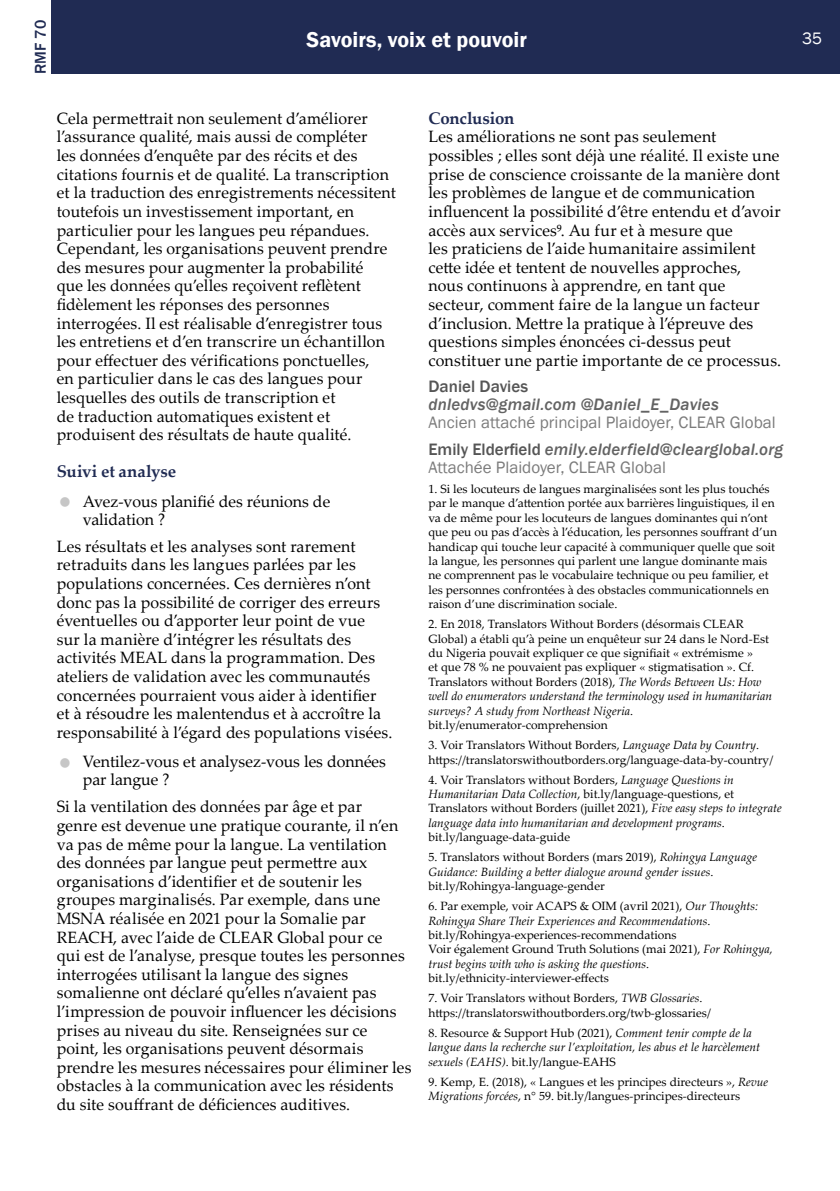
<style>
.page{position:relative;width:840px;height:1191px;background:#fff}
.page>*{position:absolute;margin:0;border:0;box-sizing:border-box;transform-origin:0 0}
.t1{font:600 22px "Franklin Gothic";color:#fff}
.t2{font:17px/26.6px "Franklin Gothic";color:#7c7c7c}
.t3{font:italic 500 17px "Franklin Gothic";letter-spacing:.01em;color:#636363}
.t4{font:500 17px "Franklin Gothic";color:#555}
.t5{font:17px "Franklin Gothic";color:#fff}
.t6{font:700 16.8px "Palatino Linotype";letter-spacing:-.01em;color:#202b53}
.t7{font:16.4px/18.6px "Palatino Linotype";letter-spacing:.01em;color:#000}
.t8{font:500 16px "Franklin Gothic";color:#202b53}
.t9{font:12px/14.4px "Palatino Linotype";color:#000}
.t10{font:italic 12px/14.4px "Palatino Linotype";color:#000}
.s1{font-weight:500;color:#555}
.s2{font-weight:500;font-style:italic;color:#636363}
.s3{font-style:italic}
.s4{font-style:normal}
</style>
<div class="page">
<div style="left:51px;top:0;width:788px;height:74px;background:#202b53"></div>
<p class="t8" style="left:31px;top:74px;width:55px;rotate:-90deg">RMF 70</p>
<h1 class="t1" style="left:306px;top:27px;width:222px">Savoirs, voix et pouvoir</h1>
<p class="t5" style="left:801px;top:27px;width:21px">35</p>
<p class="t7" style="left:57px;top:108px;width:340px">Cela permettrait non seulement d’améliorer l’assurance qualité, mais aussi de compléter<br>les données d’enquête par des récits et des citations fournis et de qualité. La transcription et la traduction des enregistrements nécessitent toutefois un investissement important, en particulier pour les langues peu répandues.<br>Cependant, les organisations peuvent prendre des mesures pour augmenter la probabilité<br>que les données qu’elles reçoivent reflètent fidèlement les réponses des personnes interrogées. Il est réalisable d’enregistrer tous les entretiens et d’en transcrire un échantillon pour effectuer des vérifications ponctuelles,<br>en particulier dans le cas des langues pour lesquelles des outils de transcription et<br>de traduction automatiques existent et produisent des résultats de haute qualité.</p>
<p class="t6" style="left:57px;top:460px;width:121px">Suivi et analyse</p>
<p class="t7" style="left:83px;top:491px;width:249px;line-height:18px">Avez-vous planifié des réunions de validation ?</p>
<p class="t7" style="left:57px;top:536px;width:337px">Les résultats et les analyses sont rarement retraduits dans les langues parlées par les populations concernées. Ces dernières n’ont donc pas la possibilité de corriger des erreurs éventuelles ou d’apporter leur point de vue sur la manière d’intégrer les résultats des activités MEAL dans la programmation. Des ateliers de validation avec les communautés concernées pourraient vous aider à identifier et à résoudre les malentendus et à accroître la responsabilité à l’égard des populations visées.</p>
<p class="t7" style="left:83px;top:752px;width:304px;line-height:18px">Ventilez-vous et analysez-vous les données par langue ?</p>
<p class="t7" style="left:57px;top:797px;width:356px">Si la ventilation des données par âge et par<br>genre est devenue une pratique courante, il n’en va pas de même pour la langue. La ventilation des données par langue peut permettre aux organisations d’identifier et de soutenir les groupes marginalisés. Par exemple, dans une MSNA réalisée en 2021 pour la Somalie par REACH, avec l’aide de CLEAR Global pour ce<br>qui est de l’analyse, presque toutes les personnes interrogées utilisant la langue des signes somalienne ont déclaré qu’elles n’avaient pas l’impression de pouvoir influencer les décisions prises au niveau du site. Renseignées sur ce point, les organisations peuvent désormais prendre les mesures nécessaires pour éliminer les obstacles à la communication avec les résidents du site souffrant de déficiences auditives.</p>
<p class="t6" style="left:428px;top:106px;width:87px">Conclusion</p>
<p class="t7" style="left:428px;top:127px;width:354px">Les améliorations ne sont pas seulement possibles ; elles sont déjà une réalité. Il existe une prise de conscience croissante de la manière dont les problèmes de langue et de communication influencent la possibilité d’être entendu et d’avoir accès aux services⁹. Au fur et à mesure que<br>les praticiens de l’aide humanitaire assimilent cette idée et tentent de nouvelles approches,<br>nous continuons à apprendre, en tant que secteur, comment faire de la langue un facteur d’inclusion. Mettre la pratique à l’épreuve des questions simples énoncées ci-dessus peut constituer une partie importante de ce processus.</p>
<p class="t4" style="left:428px;top:376px;width:101px">Daniel Davies</p>
<p class="t3" style="left:428px;top:394px;width:292px">dnledvs@gmail.com @Daniel_E_Davies</p>
<p class="t2" style="left:428px;top:410px;width:356px">Ancien attaché principal Plaidoyer, CLEAR Global<br><span class="s1">Emily Elderfield</span> <span class="s2">emily.elderfield@clearglobal.org</span></p>
<p class="t2" style="left:428px;top:454px;width:239px">Attachée Plaidoyer, CLEAR Global</p>
<p class="t9" style="left:428px;top:481px;width:350px">1. Si les locuteurs de langues marginalisées sont les plus touchés par le manque d’attention portée aux barrières linguistiques, il en va de même pour les locuteurs de langues dominantes qui n’ont que peu ou pas d’accès à l’éducation, les personnes souffrant d’un handicap qui touche leur capacité à communiquer quelle que soit la langue, les personnes qui parlent une langue dominante mais ne comprennent pas le vocabulaire technique ou peu familier, et les personnes confrontées à des obstacles communicationnels en raison d’une discrimination sociale.</p>
<p class="t9" style="left:428px;top:616px;width:345px">2. En 2018, Translators Without Borders (désormais CLEAR Global) a établi qu’à peine un enquêteur sur 24 dans le Nord-Est du Nigeria pouvait expliquer ce que signifiait « extrémisme »<br>et que 78 % ne pouvaient pas expliquer « stigmatisation ». Cf.<br>Translators without Borders (2018), <span class="s3">The Words Between Us: How well do enumerators understand the terminology used in humanitarian surveys? A study from Northeast Nigeria</span>. bit.ly/enumerator-comprehension</p>
<p class="t9" style="left:428px;top:737px;width:346px">3. Voir Translators Without Borders, <span class="s3">Language Data by Country</span>. https://translatorswithoutborders.org/language-data-by-country/</p>
<p class="t9" style="left:428px;top:772px;width:354px">4. Voir Translators without Borders, <span class="s3">Language Questions in Humanitarian Data Collection</span>, bit.ly/language-questions, et Translators without Borders (juillet 2021), <span class="s3">Five easy steps to integrate language data into humanitarian and development programs</span>. bit.ly/language-data-guide</p>
<p class="t9" style="left:428px;top:849px;width:330px">5. Translators without Borders (mars 2019), <span class="s3">Rohingya Language<br>Guidance: Building a better dialogue around gender issues</span>. bit.ly/Rohingya-language-gender</p>
<p class="t9" style="left:428px;top:898px;width:345px">6. Par exemple, voir ACAPS &amp; OIM (avril 2021), <span class="s3">Our Thoughts:<br>Rohingya Share Their Experiences and Recommendations</span>. bit.ly/Rohingya-experiences-recommendations<br>Voir également Ground Truth Solutions (mai 2021), <span class="s3">For Rohingya, trust begins with who is asking the questions</span>. bit.ly/ethnicity-interviewer-effects</p>
<p class="t9" style="left:428px;top:990px;width:284px">7. Voir Translators without Borders, <span class="s3">TWB Glossaries</span>. https://translatorswithoutborders.org/twb-glossaries/</p>
<p class="t10" style="left:428px;top:1025px;width:333px"><span class="s4">8. Resource &amp; Support Hub (2021),</span> Comment tenir compte de la langue dans la recherche sur l’exploitation, les abus et le harcèlement sexuels (EAHS)<span class="s4">. bit.ly/langue-EAHS</span></p>
<p class="t9" style="left:428px;top:1073px;width:341px">9. Kemp, E. (2018), « Langues et les principes directeurs », <span class="s3">Revue<br>Migrations forcées</span>, n° 59. bit.ly/langues-principes-directeurs</p>
</div>
